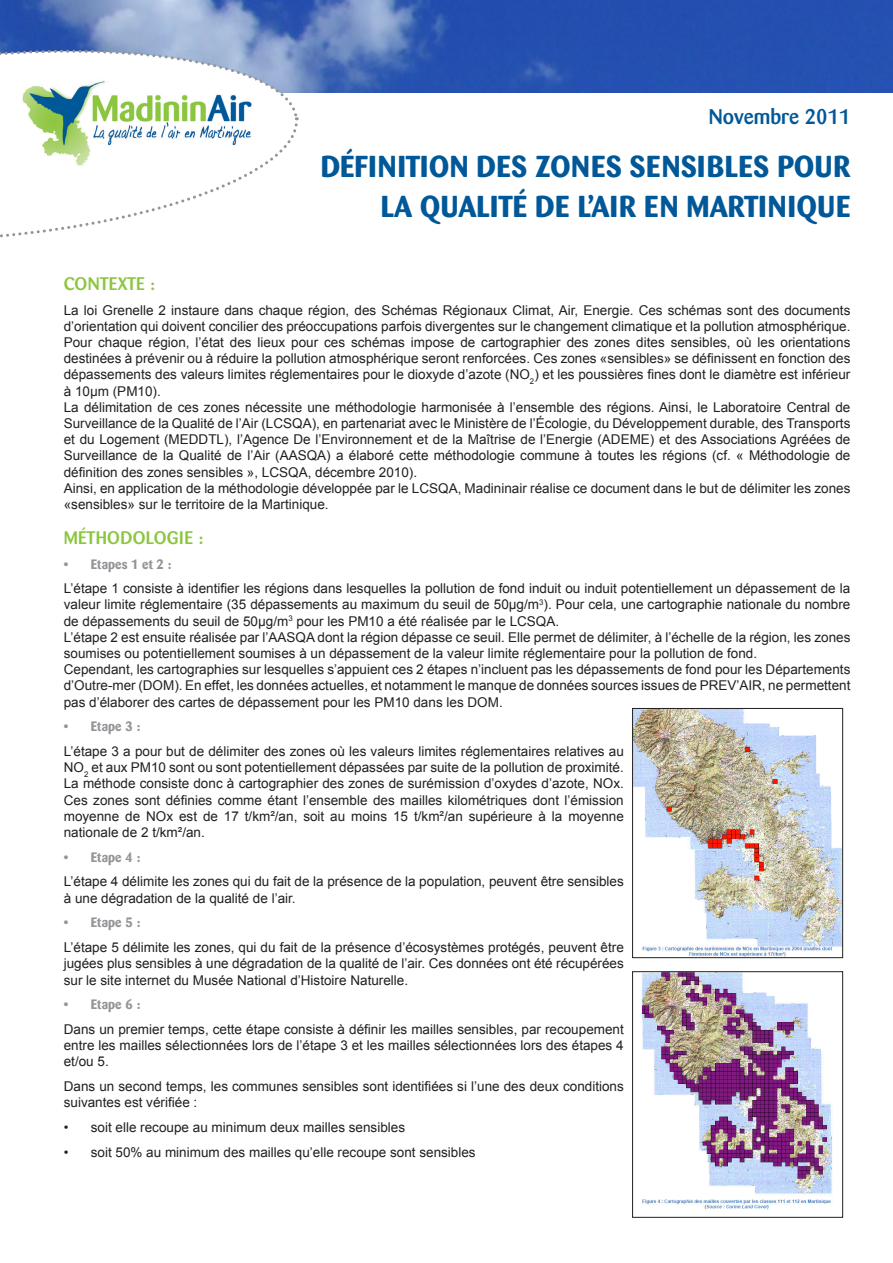
<style>
.page{position:relative;width:893px;height:1263px;background:#fff}
.page>*{position:absolute;margin:0;border:0;box-sizing:border-box;transform-origin:0 0}
.t1{font:700 30px/39.6px "Barmeno";letter-spacing:.02em;color:#005898;text-align:right}
.t2{font:500 21px "Barmeno";color:#005898}
.t3{font:500 18px "Barmeno";letter-spacing:.01em;color:#8bc63e}
.t4{font:13.5px/16.2px "Arial";color:#231f20;text-align:justify}
.t5{font:700 13.5px "Barmeno";color:#939598}
</style>
<div class="page">
<img style="left:0;top:0;width:893px;height:92px">
<svg style="left:0;top:40px;width:301px;height:53px"></svg>
<svg style="left:0;top:41px;width:300px;height:197px"></svg>
<img style="left:21px;top:79px;width:233px;height:90px">
<img style="left:634px;top:710px;width:207px;height:246px">
<div style="left:632px;top:708px;width:211px;height:250px;border:1px solid #231f20"></div>
<img style="left:641px;top:973px;width:191px;height:237px">
<div style="left:632px;top:971px;width:211px;height:246px;border:1px solid #231f20"></div>
<p class="t2" style="left:709px;top:105px;width:143px">Novembre 2011</p>
<p class="t1" style="left:321px;top:147px;width:531px">DÉFINITION DES ZONES SENSIBLES POUR<br>LA QUALITÉ DE L’AIR EN MARTINIQUE</p>
<p class="t3" style="left:64px;top:273px;width:93px">CONTEXTE :</p>
<p class="t4" style="left:64px;top:302px;width:788px">La loi Grenelle 2 instaure dans chaque région, des Schémas Régionaux Climat, Air, Energie. Ces schémas sont des documents d’orientation qui doivent concilier des préoccupations parfois divergentes sur le changement climatique et la pollution atmosphérique.</p>
<p class="t4" style="left:64px;top:334px;width:788px">Pour chaque région, l’état des lieux pour ces schémas impose de cartographier des zones dites sensibles, où les orientations destinées à prévenir ou à réduire la pollution atmosphérique seront renforcées. Ces zones «sensibles» se définissent en fonction des dépassements des valeurs limites réglementaires pour le dioxyde d’azote (NO<sub>2</sub>) et les poussières fines dont le diamètre est inférieur à 10µm (PM10).</p>
<p class="t4" style="left:64px;top:399px;width:788px">La délimitation de ces zones nécessite une méthodologie harmonisée à l’ensemble des régions. Ainsi, le Laboratoire Central de Surveillance de la Qualité de l’Air (LCSQA), en partenariat avec le Ministère de l’Écologie, du Développement durable, des Transports et du Logement (MEDDTL), l’Agence De l’Environnement et de la Maîtrise de l’Energie (ADEME) et des Associations Agréées de Surveillance de la Qualité de l’Air (AASQA) a élaboré cette méthodologie commune à toutes les régions (cf. « Méthodologie de définition des zones sensibles », LCSQA, décembre 2010).</p>
<p class="t4" style="left:64px;top:480px;width:788px">Ainsi, en application de la méthodologie développée par le LCSQA, Madininair réalise ce document dans le but de délimiter les zones «sensibles» sur le territoire de la Martinique.</p>
<p class="t3" style="left:64px;top:527px;width:141px">MÉTHODOLOGIE :</p>
<p class="t5" style="left:64px;top:556px;width:109px">• Etapes 1 et 2 :</p>
<p class="t4" style="left:64px;top:580px;width:788px">L’étape 1 consiste à identifier les régions dans lesquelles la pollution de fond induit ou induit potentiellement un dépassement de la valeur limite réglementaire (35 dépassements au maximum du seuil de 50µg/m<sup>3</sup>). Pour cela, une cartographie nationale du nombre de dépassements du seuil de 50µg/m<sup>3</sup> pour les PM10 a été réalisée par le LCSQA.</p>
<p class="t4" style="left:64px;top:629px;width:788px">L’étape 2 est ensuite réalisée par l’AASQA dont la région dépasse ce seuil. Elle permet de délimiter, à l’échelle de la région, les zones soumises ou potentiellement soumises à un dépassement de la valeur limite réglementaire pour la pollution de fond.</p>
<p class="t4" style="left:64px;top:661px;width:788px">Cependant, les cartographies sur lesquelles s’appuient ces 2 étapes n’incluent pas les dépassements de fond pour les Départements d’Outre-mer (DOM). En effet, les données actuelles, et notamment le manque de données sources issues de PREV’AIR, ne permettent pas d’élaborer des cartes de dépassement pour les PM10 dans les DOM.</p>
<p class="t5" style="left:64px;top:718px;width:78px">• Etape 3 :</p>
<p class="t4" style="left:64px;top:743px;width:562px">L’étape 3 a pour but de délimiter des zones où les valeurs limites réglementaires relatives au NO<sub>2</sub> et aux PM10 sont ou sont potentiellement dépassées par suite de la pollution de proximité.<br>La méthode consiste donc à cartographier des zones de surémission d’oxydes d’azote, NOx.<br>Ces zones sont définies comme étant l’ensemble des mailles kilométriques dont l’émission moyenne de NOx est de 17 t/km²/an, soit au moins 15 t/km²/an supérieure à la moyenne nationale de 2 t/km²/an.</p>
<p class="t5" style="left:64px;top:849px;width:78px">• Etape 4 :</p>
<p class="t4" style="left:64px;top:874px;width:562px">L’étape 4 délimite les zones qui du fait de la présence de la population, peuvent être sensibles à une dégradation de la qualité de l’air.</p>
<p class="t5" style="left:64px;top:914px;width:78px">• Etape 5 :</p>
<p class="t4" style="left:64px;top:939px;width:562px">L’étape 5 délimite les zones, qui du fait de la présence d’écosystèmes protégés, peuvent être jugées plus sensibles à une dégradation de la qualité de l’air. Ces données ont été récupérées sur le site internet du Musée National d’Histoire Naturelle.</p>
<p class="t5" style="left:64px;top:996px;width:78px">• Etape 6 :</p>
<p class="t4" style="left:64px;top:1021px;width:562px">Dans un premier temps, cette étape consiste à définir les mailles sensibles, par recoupement entre les mailles sélectionnées lors de l’étape 3 et les mailles sélectionnées lors des étapes 4 et/ou 5.</p>
<p class="t4" style="left:64px;top:1078px;width:562px">Dans un second temps, les communes sensibles sont identifiées si l’une des deux conditions suivantes est vérifiée :</p>
<p class="t4" style="left:64px;top:1119px;width:343px">• soit elle recoupe au minimum deux mailles sensibles</p>
<p class="t4" style="left:64px;top:1144px;width:413px">• soit 50% au minimum des mailles qu’elle recoupe sont sensibles</p>
</div>
